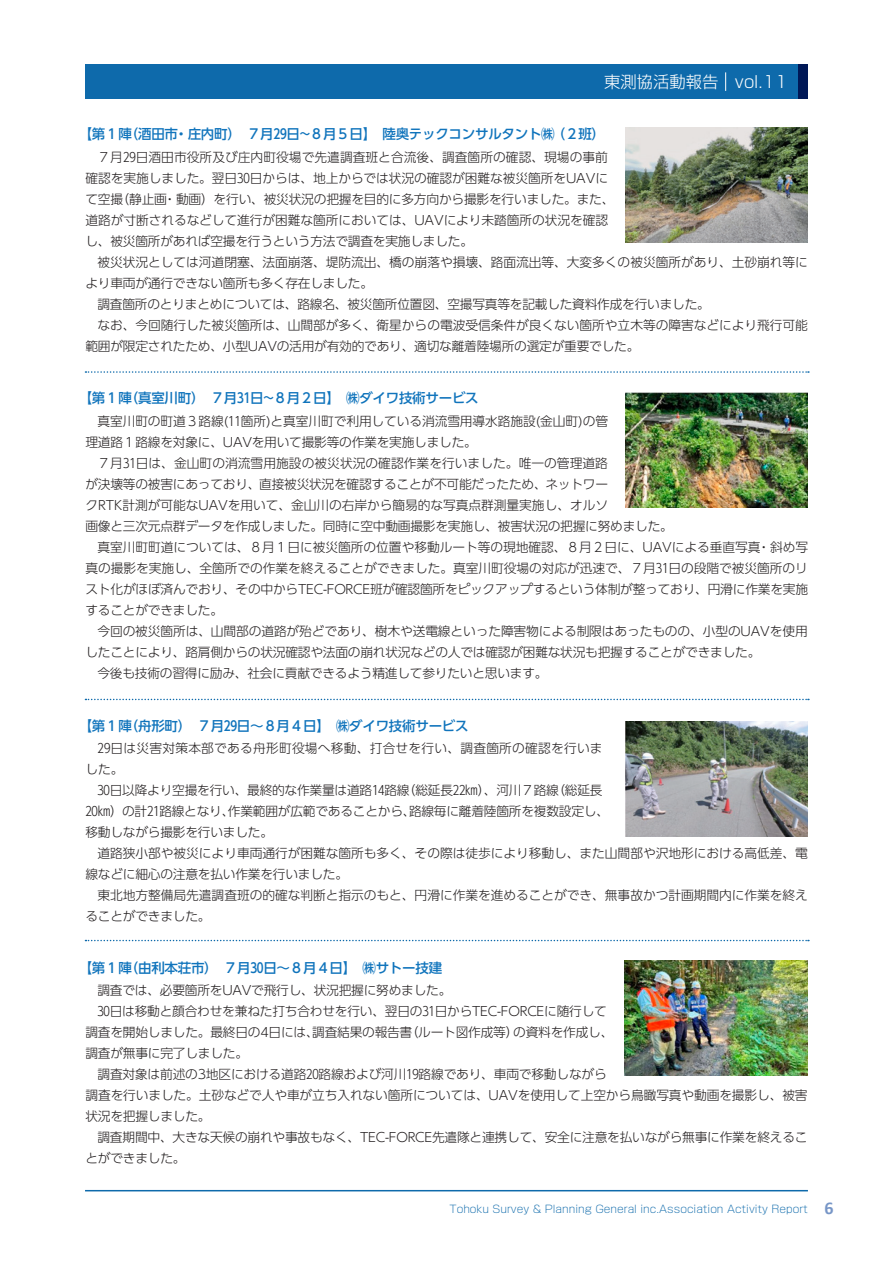
<style>
.page{position:relative;width:893px;height:1263px;background:#fff}
.page>*{position:absolute;margin:0;border:0;box-sizing:border-box;transform-origin:0 0}
.t1{font:700 18px "Calibri";color:#7796c7}
.t2{font:300 16.35px "Shin Go Pr 5";color:#fff}
.t3{font:500 13.5px "UD Shin Go Pr 6";letter-spacing:-.02em;color:#1074bc}
.t4{font:300 12.75px/21px "UD Shin Go Pr 6";letter-spacing:-.02em;color:#231f20}
.t5{font:300 12.75px/21px "UD Shin Go Pr 6";letter-spacing:.015em;color:#231f20}
.t6{font:300 12.75px "UD Shin Go Pr 6";color:#231f20}
.t7{font:300 expanded 10.5px "Shin Go Pr 5";color:#0e6aab}
</style>
<div class="page">
<div style="left:85px;top:65px;width:723px;height:34px;background:#0e6aab"></div>
<div style="left:799px;top:65px;width:9px;height:34px;background:#001857"></div>
<svg style="left:725px;top:72px;width:1px;height:19px"></svg>
<hr style="left:85px;top:1190px;width:723px;height:1px;background:#0e6aab">
<img style="left:625px;top:128px;width:183px;height:114px">
<img style="left:625px;top:392px;width:183px;height:115px">
<img style="left:625px;top:721px;width:183px;height:115px">
<img style="left:624px;top:961px;width:184px;height:114px">
<svg style="left:85px;top:699px;width:724px;height:1px"></svg>
<svg style="left:85px;top:371px;width:724px;height:2px"></svg>
<svg style="left:85px;top:940px;width:724px;height:1px"></svg>
<p class="t2" style="left:604px;top:68px;width:185px">東測協活動報告 vol.11</p>
<p class="t3" style="left:79px;top:123px;width:528px">【第1 陣（酒田市・庄内町）　7 月29日~8 月5 日】　陸奥テックコンサルタント㈱ （2班）</p>
<p class="t4" style="left:85px;top:146px;width:531px;text-indent:12px">7 月29日酒田市役所及び庄内町役場で先遣調査班と合流後、調査箇所の確認、現場の事前確認を実施しました。翌日30日からは、地上からでは状況の確認が困難な被災箇所をUAVにて空撮（静止画・動画）を行い、被災状況の把握を目的に多方向から撮影を行いました。また、道路が寸断されるなどして進行が困難な箇所においては、UAVにより未踏箇所の状況を確認し、被災箇所があれば空撮を行うという方法で調査を実施しました。</p>
<p class="t4" style="left:97px;top:251px;width:712px">被災状況としては河道閉塞、法面崩落、堤防流出、橋の崩落や損壊、路面流出等、大変多くの被災箇所があり、土砂崩れ等に</p>
<p class="t4" style="left:85px;top:272px;width:289px">より車両が通行できない箇所も多く存在しました。</p>
<p class="t4" style="left:97px;top:293px;width:614px">調査箇所のとりまとめについては、路線名、被災箇所位置図、空撮写真等を記載した資料作成を行いました。</p>
<p class="t4" style="left:97px;top:314px;width:712px">なお、今回随行した被災箇所は、山間部が多く、衛星からの電波受信条件が良くない箇所や立木等の障害などにより飛行可能</p>
<p class="t4" style="left:85px;top:335px;width:555px">範囲が限定されたため、小型UAVの活用が有効的であり、適切な離着陸場所の選定が重要でした。</p>
<p class="t3" style="left:79px;top:387px;width:401px">【第1 陣（真室川町）　7 月31日~8 月2日】　㈱ダイワ技術サービス</p>
<p class="t4" style="left:85px;top:410px;width:524px;text-indent:12px">真室川町の町道3路線(11 箇所)と真室川町で利用している消流雪用導水路施設(金山町)の管理道路1路線を対象に、UAVを用いて撮影等の作業を実施しました。</p>
<p class="t6" style="left:97px;top:453px;width:512px">7 月31 日は、金山町の消流雪用施設の被災状況の確認作業を行いました。唯一の管理道路</p>
<p class="t4" style="left:85px;top:473px;width:524px">が決壊等の被害にあっており、直接被災状況を確認することが不可能だったため、ネットワー</p>
<p class="t4" style="left:85px;top:494px;width:524px">クRTK計測が可能なUAVを用いて、金山川の右岸から簡易的な写真点群測量実施し、オルソ</p>
<p class="t4" style="left:85px;top:515px;width:589px">画像と三次元点群データを作成しました。同時に空中動画撮影を実施し、被害状況の把握に努めました。</p>
<p class="t4" style="left:97px;top:536px;width:712px">真室川町町道については、8 月1日に被災箇所の位置や移動ルート等の現地確認、8 月2 日に、UAVによる垂直写真・斜め写</p>
<p class="t4" style="left:85px;top:557px;width:724px">真の撮影を実施し、全箇所での作業を終えることができました。真室川町役場の対応が迅速で、7 月31 日の段階で被災箇所のリ</p>
<p class="t4" style="left:85px;top:578px;width:724px">スト化がほぼ済んでおり、その中からTEC-FORCE班が確認箇所をピックアップするという体制が整っており、円滑に作業を実施</p>
<p class="t4" style="left:85px;top:599px;width:139px">することができました。</p>
<p class="t4" style="left:97px;top:620px;width:712px">今回の被災箇所は、山間部の道路が殆どであり、樹木や送電線といった障害物による制限はあったものの、小型のUAVを使用</p>
<p class="t4" style="left:85px;top:641px;width:676px">したことにより、路肩側からの状況確認や法面の崩れ状況などの人では確認が困難な状況も把握することができました。</p>
<p class="t4" style="left:97px;top:662px;width:452px">今後も技術の習得に励み、社会に貢献できるよう精進して参りたいと思います。</p>
<p class="t3" style="left:79px;top:715px;width:391px">【第１陣（舟形町）　７月29日～８月４日】　㈱ダイワ技術サービス</p>
<p class="t5" style="left:85px;top:738px;width:519px;text-indent:12px">２９日は災害対策本部である舟形町役場へ移動、打合せを行い、調査箇所の確認を行いました。</p>
<p class="t4" style="left:85px;top:780px;width:525px;text-indent:12px">３０日以降より空撮を行い、最終的な作業量は道路１４路線（総延長２２㎞）、河川７路線（総延長<br>２０㎞）の計２１路線となり、作業範囲が広範であることから、路線毎に離着陸箇所を複数設定し、移動しながら撮影を行いました。</p>
<p class="t4" style="left:85px;top:843px;width:724px;text-indent:12px">道路狭小部や被災により車両通行が困難な箇所も多く、その際は徒歩により移動し、また山間部や沢地形における高低差、電線などに細心の注意を払い作業を行いました。</p>
<p class="t4" style="left:85px;top:885px;width:724px;text-indent:12px">東北地方整備局先遣調査班の的確な判断と指示のもと、円滑に作業を進めることができ、無事故かつ計画期間内に作業を終えることができました。</p>
<p class="t3" style="left:79px;top:956px;width:365px">【第１陣（由利本荘市）　７月３０日～８月４日】　㈱サトー技建</p>
<p class="t4" style="left:97px;top:979px;width:355px">調査では、必要箇所をUAVで飛行し、状況把握に努めました。</p>
<p class="t4" style="left:97px;top:1000px;width:511px">30日は移動と顔合わせを兼ねた打ち合わせを行い、翌日の31 日からTEC-FORCEに随行して</p>
<p class="t4" style="left:85px;top:1021px;width:529px">調査を開始しました。最終日の4日には、調査結果の報告書（ルート図作成等）の資料を作成し、</p>
<p class="t4" style="left:85px;top:1042px;width:164px">調査が無事に完了しました。</p>
<p class="t4" style="left:97px;top:1063px;width:511px">調査対象は前述の3地区における道路20路線および河川1 9路線であり、車両で移動しながら</p>
<p class="t4" style="left:85px;top:1084px;width:724px">調査を行いました。土砂などで人や車が立ち入れない箇所については、UAVを使用して上空から鳥瞰写真や動画を撮影し、被害</p>
<p class="t4" style="left:85px;top:1105px;width:127px">状況を把握しました。</p>
<p class="t4" style="left:97px;top:1126px;width:712px">調査期間中、大きな天候の崩れや事故もなく、TEC-FORCE先遣隊と連携して、安全に注意を払いながら無事に作業を終えるこ</p>
<p class="t4" style="left:85px;top:1147px;width:102px">とができました。</p>
<p class="t7" style="left:449px;top:1200px;width:360px">Tohoku Survey &amp; Planning General inc.Association Activity Report</p>
<h1 class="t1" style="left:825px;top:1196px;width:11px">6</h1>
</div>
